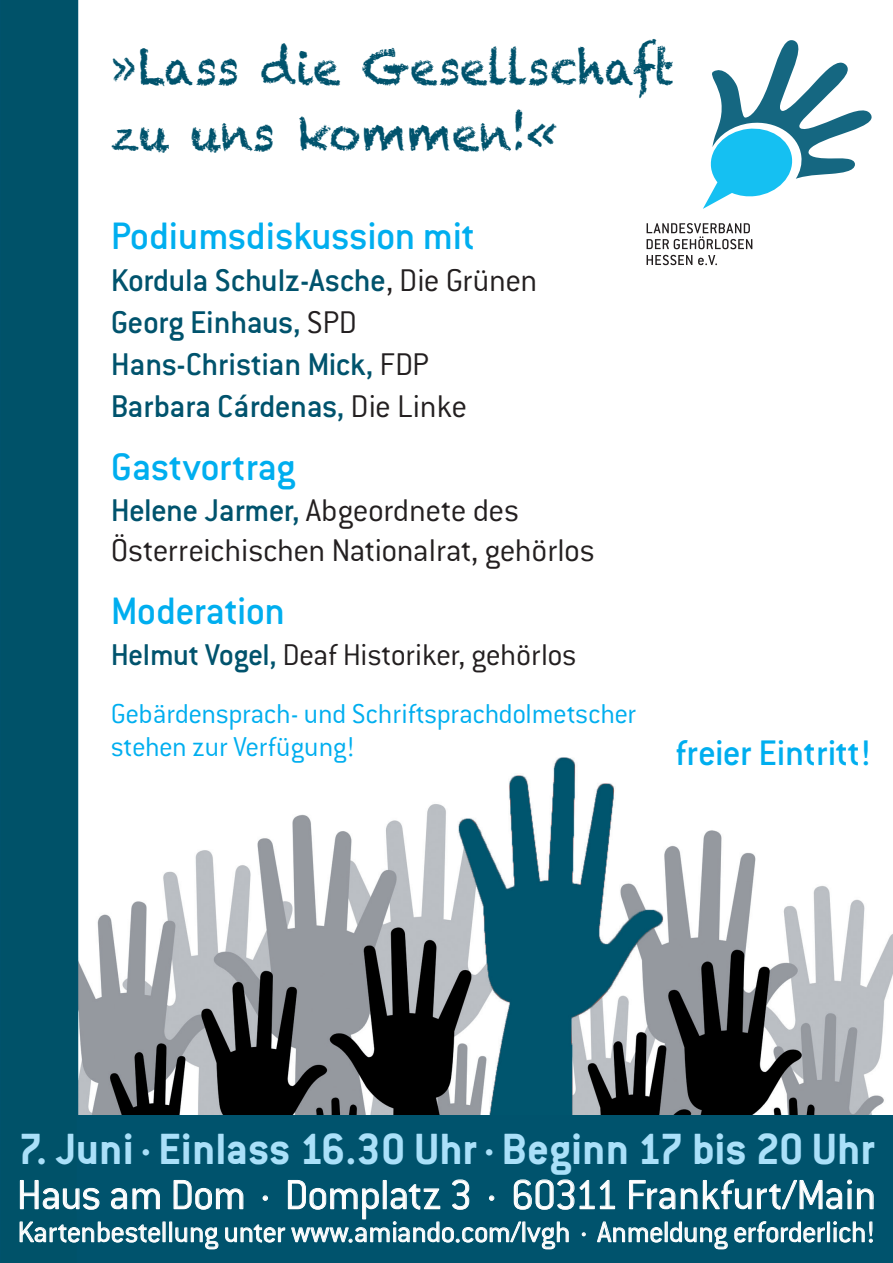
<style>
.page{position:relative;width:893px;height:1263px;background:#fff}
.page>*{position:absolute;margin:0;border:0;box-sizing:border-box;transform-origin:0 0}
.t1{font:700 48px "Conduit ITC Std";color:#aae0f9}
.t2{font:47.55px/65.6px "Chalkduster";color:#00536d;scale:.91 1}
.t3{font:300 45px "Conduit ITC Std";letter-spacing:-.015em;color:#fff}
.t4{font:500 42px "Conduit ITC Std";letter-spacing:-.01em;color:#00aeef}
.t5{font:500 39px "Conduit ITC Std";letter-spacing:-.01em;color:#00aeef}
.t6{font:500 34.5px/42px "Conduit ITC Std";letter-spacing:-.015em;color:#00536d}
.t7{font:300 34.5px/40.5px "Conduit ITC Std";letter-spacing:-.015em;color:#231f20}
.t8{font:300 33px "Conduit ITC Std";letter-spacing:-.015em;color:#231f20}
.t9{font:300 31.5px "Conduit ITC Std";letter-spacing:-.01em;color:#fff}
.t10{font:300 30px/33px "Conduit ITC Std";letter-spacing:-.015em;color:#00aeef}
.s1{font-weight:300;color:#231f20}
.s2{font-weight:500;color:#00536d}
</style>
<div class="page">
<img style="left:78px;top:683px;width:815px;height:433px">
<svg style="left:647px;top:255px;width:70px;height:10px"></svg>
<svg style="left:647px;top:223px;width:105px;height:26px"></svg>
<svg style="left:703px;top:40px;width:169px;height:169px"></svg>
<div style="left:24px;top:1116px;width:869px;height:147px;background:#00536d"></div>
<div style="left:560px;top:539px;width:2px;height:22px;border:1px solid #fff"></div>
<div style="left:543px;top:644px;width:3px;height:21px;border:1px solid #fff"></div>
<svg style="left:111px;top:703px;width:525px;height:61px"></svg>
<div style="left:0;top:0;width:78px;height:1263px;background:#005269"></div>
<svg style="left:20px;top:1180px;width:80px;height:30px"></svg>
<svg style="left:111px;top:1188px;width:49px;height:21px"></svg>
<svg style="left:19px;top:1221px;width:141px;height:22px"></svg>
<div style="left:163px;top:1222px;width:2px;height:20px;border:1px solid #fff"></div>
<div style="left:170px;top:1222px;width:2px;height:20px;border:1px solid #fff"></div>
<svg style="left:173px;top:1179px;width:701px;height:70px"></svg>
<h2 class="t2" style="left:111px;top:35px;width:621px">»Lass die Gesellschaft zu uns kommen!«</h2>
<p class="t4" style="left:111px;top:211px;width:366px">Podiumsdiskussion mit</p>
<p class="t6" style="left:111px;top:258px;width:428px">Kordula Schulz-Asche<span class="s1">, Die Grünen<br></span>Georg Einhaus, <span class="s1">SPD<br></span>Hans-Christian Mick, <span class="s1">FDP<br></span>Barbara Cárdenas, <span class="s1">Die Linke</span></p>
<p class="t4" style="left:111px;top:442px;width:186px">Gastvortrag</p>
<p class="t7" style="left:111px;top:489px;width:486px"><span class="s2">Helene Jarmer,</span> Abgeordnete des<br>Österreichischen Nationalrat, gehörlos</p>
<p class="t4" style="left:111px;top:586px;width:176px">Moderation</p>
<p class="t8" style="left:111px;top:634px;width:467px"><span class="s2">Helmut Vogel,</span> Deaf Historiker, gehörlos</p>
<p class="t10" style="left:111px;top:696px;width:527px">Gebärdensprach- und Schriftsprachdolmetscher stehen zur Verfügung!</p>
<p class="t5" style="left:676px;top:729px;width:198px">freier Eintritt!</p>
<h1 class="t1" style="left:18px;top:1120px;width:858px">7. Juni·Einlass 16.30 Uhr·Beginn 17 bis 20 Uhr</h1>
<h3 class="t3" style="left:17px;top:1167px;width:861px">Haus am Dom · Domplatz 3 · 60311 Frankfurt/Main</h3>
<p class="t9" style="left:18px;top:1213px;width:859px">Kartenbestellung unter www.amiando.com/lvgh · Anmeldung erforderlich!</p>
</div>
